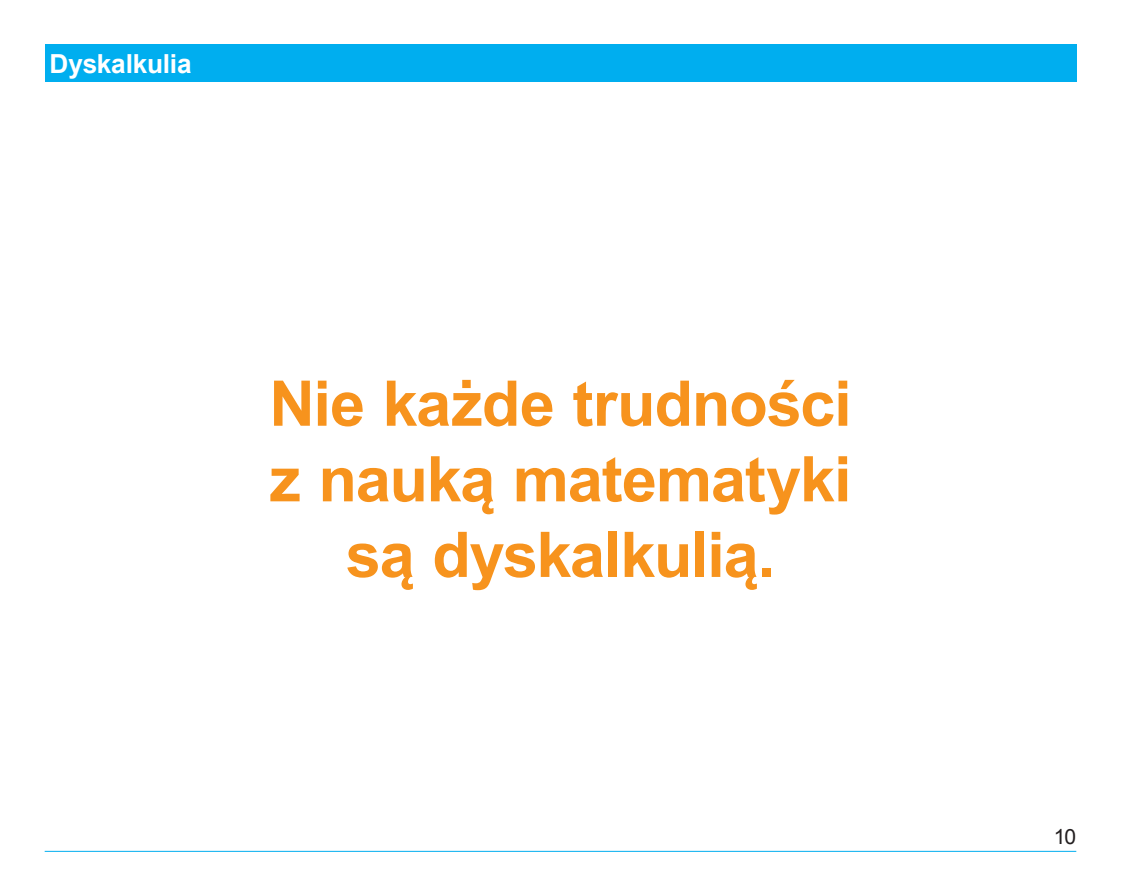
<style>
.page{position:relative;width:1121px;height:896px;background:#fff}
.page>*{position:absolute;margin:0;border:0;box-sizing:border-box;transform-origin:0 0}
.t1{font:700 63px/75.6px "Arial";letter-spacing:-.02em;color:#f7931d;text-align:center}
.t2{font:700 26.25px "Arial";letter-spacing:-.01em;color:#fff}
.t3{font:21px "Arial";color:#231f20}
</style>
<div class="page">
<div style="left:45px;top:45px;width:1030px;height:37px;background:#00aeef"></div>
<hr style="left:45px;top:851px;width:1030px;height:1px;background:#00aeef">
<p class="t2" style="left:50px;top:49px;width:144px">Dyskalkulia</p>
<p class="t1" style="left:269px;top:366px;width:583px">Nie każde trudności z nauką matematyki są dyskalkulią.</p>
<p class="t3" style="left:1053px;top:825px;width:24px">10</p>
</div>
